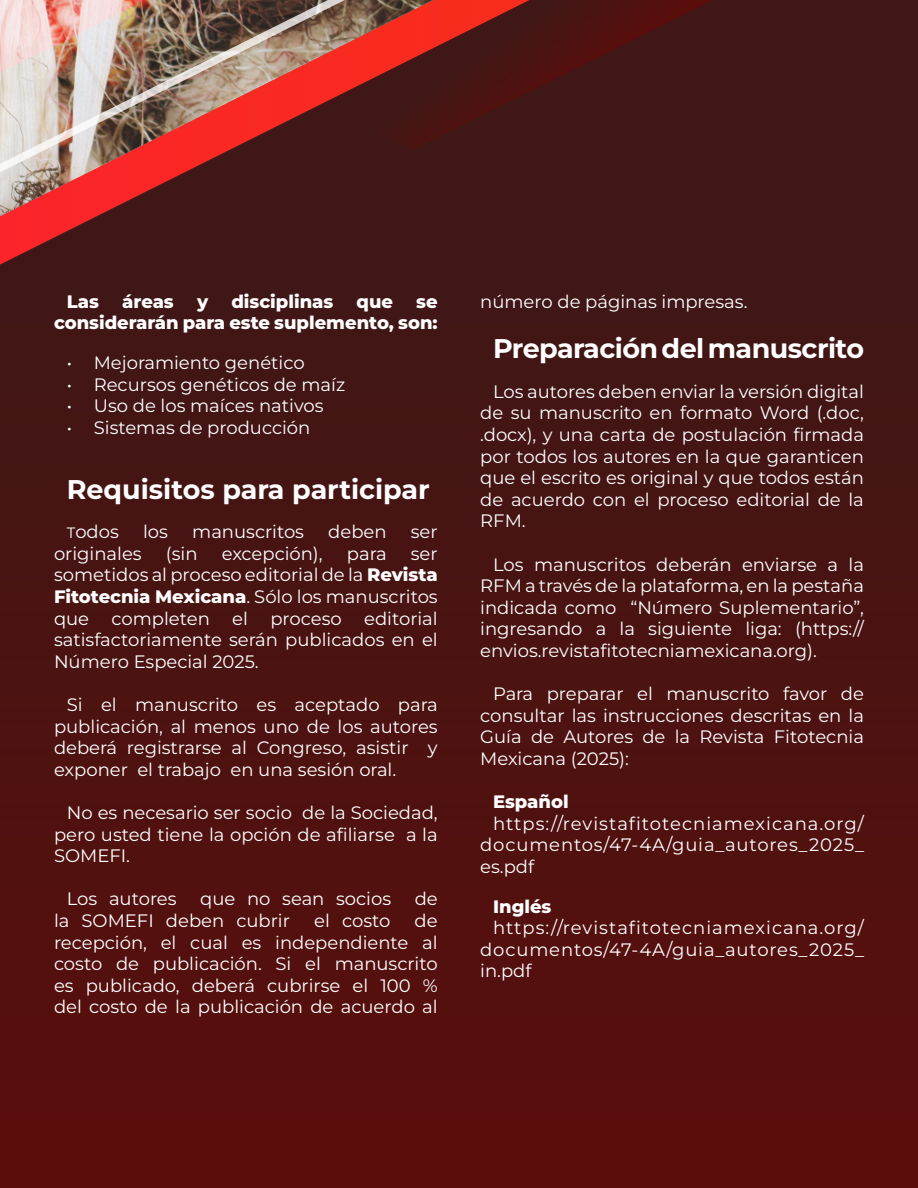
<style>
.page{position:relative;width:918px;height:1188px;background:#fff}
.page>*{position:absolute;margin:0;border:0;box-sizing:border-box;transform-origin:0 0}
.t1{font:700 27px "Montserrat";color:#fff}
.t2{font:700 27px "Montserrat";letter-spacing:-.02em;color:#fff}
.t3{font:18px/21.6px "Montserrat";color:#fff;text-align:justify}
.t4{font:800 18px/21.6px "Montserrat";color:#fff;text-align:right}
.s1{font-size:15px}
.s2{font-weight:800}
</style>
<div class="page">
<div style="left:1px;top:0;width:917px;height:1188px;background:linear-gradient(to right,#51110f,#491312)"></div>
<svg style="left:530px;top:0;width:183px;height:150px;background:#431514"></svg>
<div style="left:0;top:0;width:530px;height:428px;background:#431615"></div>
<svg style="left:433px;top:0;width:83px;height:380px;background:#4e1715"></svg>
<div style="left:0;top:0;width:433px;height:380px;background:#411615"></div>
<svg style="left:0;top:0;width:426px;height:336px;background:#7e443f"></svg>
<p class="t4" style="left:67px;top:290px;width:34px">Las</p>
<p class="t4" style="left:122px;top:290px;width:53px">áreas</p>
<p class="t4" style="left:197px;top:290px;width:13px">y</p>
<p class="t4" style="left:231px;top:290px;width:103px">disciplinas</p>
<p class="t4" style="left:357px;top:290px;width:38px">que</p>
<p class="t4" style="left:54px;top:290px;width:385px">se<br>considerarán para este suplemento, son:</p>
<p class="t3" style="left:67px;top:351px;width:239px">• Mejoramiento genético</p>
<p class="t3" style="left:67px;top:373px;width:280px">• Recursos genéticos de maíz</p>
<p class="t3" style="left:67px;top:394px;width:258px">• Uso de los maíces nativos</p>
<p class="t3" style="left:67px;top:416px;width:245px">• Sistemas de producción</p>
<p class="t1" style="left:67px;top:470px;width:365px">Requisitos para participar</p>
<p class="t3" style="left:67px;top:520px;width:54px"><span class="s1">T</span>odos</p>
<p class="t3" style="left:143px;top:520px;width:26px">los</p>
<p class="t3" style="left:192px;top:520px;width:113px">manuscritos</p>
<p class="t3" style="left:328px;top:520px;width:60px">deben</p>
<p class="t3" style="left:411px;top:520px;width:28px">ser</p>
<p class="t3" style="left:54px;top:542px;width:89px">originales</p>
<p class="t3" style="left:166px;top:542px;width:33px">(sin</p>
<p class="t3" style="left:222px;top:542px;width:102px">excepción),</p>
<p class="t3" style="left:347px;top:542px;width:41px">para</p>
<p class="t3" style="left:54px;top:542px;width:385px;text-indent:357px">ser sometidos al proceso editorial de la <span class="s2">Revista Fitotecnia Mexicana</span>. Sólo los manuscritos que completen el proceso editorial satisfactoriamente serán publicados en el Número Especial 2025.</p>
<p class="t3" style="left:54px;top:693px;width:385px;text-indent:13px">Si el manuscrito es aceptado para publicación, al menos uno de los autores deberá registrarse al Congreso, asistir y exponer el trabajo en una sesión oral.</p>
<p class="t3" style="left:54px;top:801px;width:385px;text-indent:13px">No es necesario ser socio de la Sociedad, pero usted tiene la opción de afiliarse a la SOMEFI.</p>
<p class="t3" style="left:67px;top:888px;width:111px">Los autores</p>
<p class="t3" style="left:200px;top:888px;width:193px">que no sean socios</p>
<p class="t3" style="left:415px;top:888px;width:25px">de</p>
<p class="t3" style="left:54px;top:909px;width:237px">la SOMEFI deben cubrir</p>
<p class="t3" style="left:314px;top:909px;width:78px">el costo</p>
<p class="t3" style="left:54px;top:909px;width:385px;text-indent:361px">de recepción, el cual es independiente al costo de publicación. Si el manuscrito es publicado, deberá cubrirse el 100 % del costo de la publicación de acuerdo al</p>
<p class="t3" style="left:480px;top:290px;width:269px">número de páginas impresas.</p>
<p class="t2" style="left:493px;top:329px;width:373px">Preparación del manuscrito</p>
<p class="t3" style="left:480px;top:380px;width:385px;text-indent:13px">Los autores deben enviar la versión digital de su manuscrito en formato Word (.doc, .docx), y una carta de postulación firmada por todos los autores en la que garanticen que el escrito es original y que todos están de acuerdo con el proceso editorial de la RFM.</p>
<p class="t3" style="left:480px;top:553px;width:385px;text-indent:13px">Los manuscritos deberán enviarse a la RFM a través de la plataforma, en la pestaña indicada como “Número Suplementario”, ingresando a la siguiente liga: (https:// envios.revistafitotecniamexicana.org).</p>
<p class="t3" style="left:480px;top:682px;width:385px;text-indent:13px">Para preparar el manuscrito favor de consultar las instrucciones descritas en la Guía de Autores de la Revista Fitotecnia Mexicana (2025):</p>
<p class="t4" style="left:493px;top:790px;width:77px">Español</p>
<p class="t3" style="left:480px;top:812px;width:385px;text-indent:13px">https://revistafitotecniamexicana.org/ documentos/47-4A/guia_autores_2025_ es.pdf</p>
<p class="t4" style="left:493px;top:894px;width:60px">Inglés</p>
<p class="t3" style="left:480px;top:916px;width:385px;text-indent:13px">https://revistafitotecniamexicana.org/ documentos/47-4A/guia_autores_2025_ in.pdf</p>
</div>
